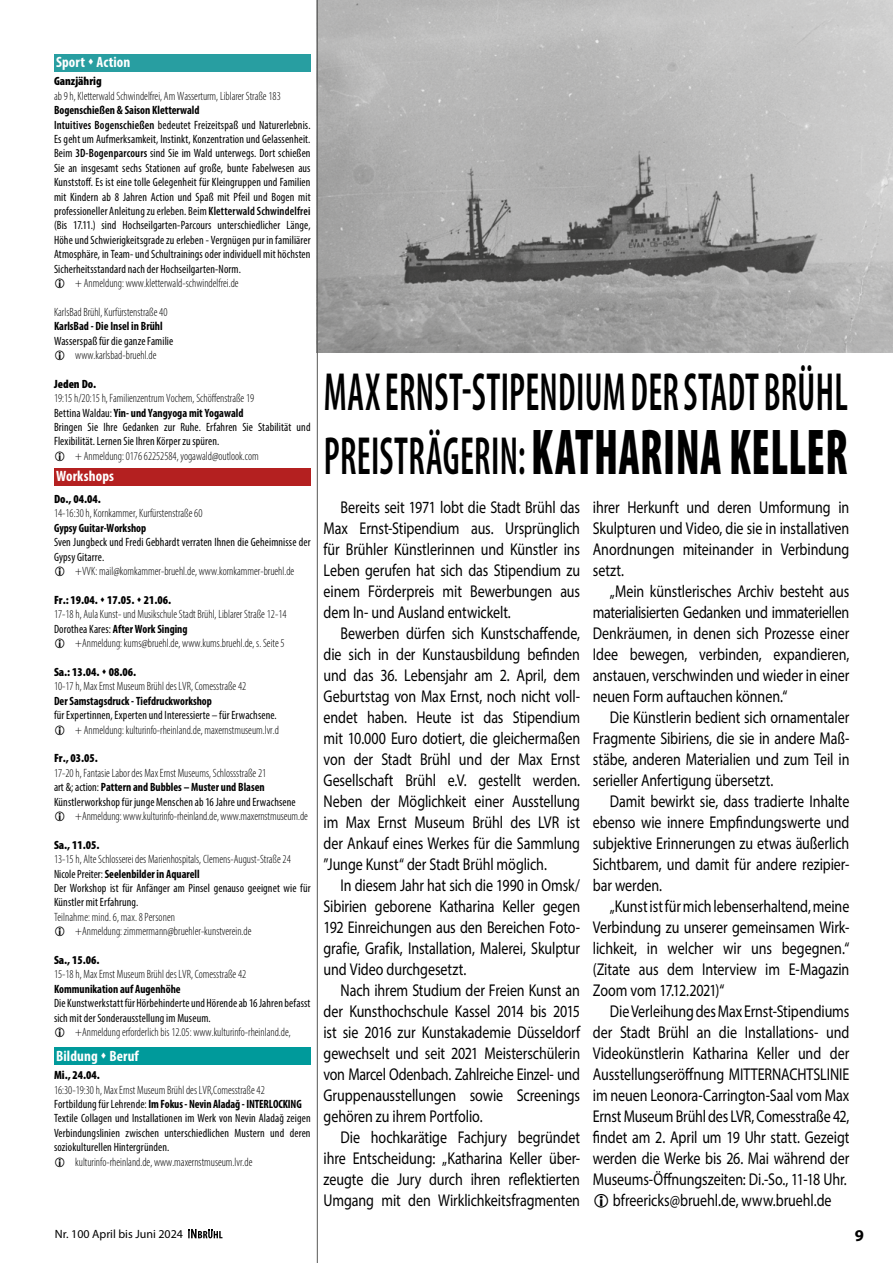
<style>
.page{position:relative;width:893px;height:1263px;background:#fff}
.page>*{position:absolute;margin:0;border:0;box-sizing:border-box;transform-origin:0 0}
.Headline{font:900 condensed 65.25px "Myriad Pro";letter-spacing:.015em;color:#000;scale:.69 1}
.Headline-2{font:600 condensed 54px "Myriad Pro";letter-spacing:.01em;color:#000;scale:.69 1}
.t1{font:17.1px/21px "Myriad Pro";letter-spacing:-.005em;color:#000;text-align:justify;scale:.82 1}
.t2{font:700 16.5px "Myriad Pro";color:#000}
.t3{font:700 condensed 15px "Myriad Pro";letter-spacing:.01em;color:#fff}
.t4{font:condensed 12px/14.4px "Myriad Pro";letter-spacing:.01em;color:#000;scale:.95 1}
.t5{font:300 condensed 12px "Myriad Pro";color:#000;scale:.95 1}
.t6{font:700 condensed 12px "Myriad Pro";color:#000;scale:.95 1}
.t7{font:900 condensed 12px "Myriad Pro";color:#000}
.t8{font:12px "Myriad Pro";color:#000}
.s1{font-weight:600}
.s2{font-weight:400}
.s3{font-weight:600;font-size:54px}
</style>
<div class="page">
<div style="left:54px;top:54px;width:257px;height:17px;background:#289ea1"></div>
<div style="left:54px;top:468px;width:257px;height:17px;background:#b42020"></div>
<div style="left:54px;top:1048px;width:257px;height:17px;background:#009a9b"></div>
<img style="left:318px;top:0;width:575px;height:352px">
<hr style="left:317px;top:0;width:1px;height:1263px;background:#575756">
<svg style="left:188px;top:1229px;width:34px;height:9px"></svg>
<p class="t3" style="left:56px;top:53px;width:76px">Sport ▲ Action</p>
<p class="t7" style="left:54px;top:74px;width:49px">Ganzjährig</p>
<p class="t5" style="left:54px;top:89px;width:240px">ab 9 h, Kletterwald Schwindelfrei, Am Wasserturm, Liblarer Straße 183</p>
<p class="t6" style="left:54px;top:103px;width:155px">Bogenschießen &amp; Saison Kletterwald</p>
<p class="t4" style="left:54px;top:117px;width:272px;text-align:justify"><span class="s1">Intuitives Bogenschießen</span> bedeutet Freizeitspaß und Naturerlebnis.<br>Es geht um Aufmerksamkeit, Instinkt, Konzentration und Gelassenheit.<br>Beim <span class="s1">3D-Bogenparcours</span> sind Sie im Wald unterwegs. Dort schießen Sie an insgesamt sechs Stationen auf große, bunte Fabelwesen aus Kunststoff. Es ist eine tolle Gelegenheit für Kleingruppen und Familien mit Kindern ab 8 Jahren Action und Spaß mit Pfeil und Bogen mit professioneller Anleitung zu erleben. Beim <span class="s1">Kletterwald Schwindelfrei </span>(Bis 17.11.) sind Hochseilgarten-Parcours unterschiedlicher Länge, Höhe und Schwierigkeitsgrade zu erleben - Vergnügen pur in familiärer Atmosphäre, in Team- und Schultrainings oder individuell mit höchsten Sicherheitsstandard nach der Hochseilgarten-Norm.</p>
<p class="t5" style="left:75px;top:276px;width:173px">+ Anmeldung: www.kletterwald-schwindelfrei.de</p>
<p class="t5" style="left:54px;top:305px;width:121px">KarlsBad Brühl, Kurfürstenstraße 40</p>
<p class="t6" style="left:54px;top:319px;width:116px">KarlsBad - Die Insel in Brühl</p>
<p class="t4" style="left:54px;top:333px;width:127px">Wasserspaß für die ganze Familie</p>
<p class="t5" style="left:75px;top:348px;width:87px">www.karlsbad-bruehl.de</p>
<p class="t7" style="left:54px;top:376px;width:44px">Jeden Do.</p>
<p class="t5" style="left:54px;top:391px;width:212px">19:15 h/20:15 h, Familienzentrum Vochem, Schöffenstraße 19</p>
<p class="t6" style="left:54px;top:405px;width:201px"><span class="s2">Bettina Waldau:</span> Yin- und Yangyoga mit Yogawald</p>
<p class="t4" style="left:54px;top:420px;width:272px">Bringen Sie Ihre Gedanken zur Ruhe. Erfahren Sie Stabilität und<br>Flexibilität. Lernen Sie Ihren Körper zu spüren.</p>
<p class="t5" style="left:75px;top:449px;width:195px">+ Anmeldung: 0176 62252584, yogawald@outlook.com</p>
<p class="t3" style="left:56px;top:467px;width:59px">Workshops</p>
<p class="t7" style="left:54px;top:491px;width:48px">Do., 04.04.</p>
<p class="t5" style="left:54px;top:506px;width:158px">14-16:30 h, Kornkammer, Kurfürstenstraße 60</p>
<p class="t6" style="left:54px;top:520px;width:99px">Gypsy Guitar-Workshop</p>
<p class="t4" style="left:54px;top:535px;width:272px">Sven Jungbeck und Fredi Gebhardt verraten Ihnen die Geheimnisse der<br>Gypsy Gitarre.</p>
<p class="t5" style="left:75px;top:564px;width:232px">+VVK: mail@kornkammer-bruehl.de, www.kornkammer-bruehl.de</p>
<p class="t7" style="left:54px;top:592px;width:119px">Fr.: 19.04. ▲ 17.05. ▲ 21.06.</p>
<p class="t5" style="left:54px;top:607px;width:246px">17-18 h, Aula Kunst- und Musikschule Stadt Brühl, Liblarer Straße 12-14</p>
<p class="t6" style="left:54px;top:621px;width:142px"><span class="s2">Dorothea Kares:</span> After Work Singing</p>
<p class="t5" style="left:75px;top:636px;width:222px">+Anmeldung: kums@bruehl.de, www.kums.bruehl.de, s. Seite 5</p>
<p class="t7" style="left:54px;top:664px;width:84px">Sa.: 13.04. ▲ 08.06.</p>
<p class="t5" style="left:54px;top:679px;width:204px">10-17 h, Max Ernst Museum Brühl des LVR, Comesstraße 42</p>
<p class="t6" style="left:54px;top:693px;width:168px">Der Samstagsdruck - Tiefdruckworkshop</p>
<p class="t4" style="left:54px;top:708px;width:236px">für Expertinnen, Experten und Interessierte – für Erwachsene.</p>
<p class="t5" style="left:75px;top:722px;width:216px">+ Anmeldung: kulturinfo-rheinland.de, maxernstmuseum.lvr.d</p>
<p class="t7" style="left:54px;top:751px;width:45px">Fr., 03.05.</p>
<p class="t5" style="left:54px;top:766px;width:225px">17-20 h, Fantasie Labor des Max Ernst Museums, Schlossstraße 21</p>
<p class="t6" style="left:54px;top:780px;width:223px"><span class="s2">art &amp;; action:</span> Pattern and Bubbles – Muster und Blasen</p>
<p class="t4" style="left:54px;top:794px;width:256px">Künstlerworkshop für junge Menschen ab 16 Jahre und Erwachsene</p>
<p class="t5" style="left:75px;top:809px;width:246px">+Anmeldung: www.kulturinfo-rheinland.de, www.maxernstmuseum.de</p>
<p class="t7" style="left:54px;top:837px;width:47px">Sa., 11.05.</p>
<p class="t5" style="left:54px;top:852px;width:251px">13-15 h, Alte Schlosserei des Marienhospitals, Clemens-August-Straße 24</p>
<p class="t6" style="left:54px;top:866px;width:155px"><span class="s2">Nicole Preiter:</span> Seelenbilder in Aquarell</p>
<p class="t4" style="left:54px;top:880px;width:272px">Der Workshop ist für Anfänger am Pinsel genauso geeignet wie für<br>Künstler mit Erfahrung.</p>
<p class="t5" style="left:54px;top:910px;width:129px">Teilnahme: mind. 6, max. 8 Personen</p>
<p class="t5" style="left:75px;top:924px;width:187px">+Anmeldung: zimmermann@bruehler-kunstverein.de</p>
<p class="t7" style="left:54px;top:952px;width:47px">Sa., 15.06.</p>
<p class="t5" style="left:54px;top:967px;width:204px">15-18 h, Max Ernst Museum Brühl des LVR, Comesstraße 42</p>
<p class="t6" style="left:54px;top:981px;width:135px">Kommunikation auf Augenhöhe</p>
<p class="t4" style="left:54px;top:996px;width:272px">Die Kunstwerkstatt für Hörbehinderte und Hörende ab 16 Jahren befasst sich mit der Sonderausstellung im Museum.</p>
<p class="t5" style="left:75px;top:1025px;width:228px">+Anmeldung erforderlich bis 12.05: www.kulturinfo-rheinland.de,</p>
<p class="t3" style="left:56px;top:1046px;width:84px">Bildung ▲ Beruf</p>
<p class="t7" style="left:54px;top:1067px;width:47px">Mi., 24.04.</p>
<p class="t5" style="left:54px;top:1082px;width:223px">16:30-19:30 h, Max Ernst Museum Brühl des LVR,Comesstraße 42</p>
<p class="t6" style="left:54px;top:1096px;width:262px"><span class="s2">Fortbildung für Lehrende:</span> Im Fokus - Nevin Aladağ - INTERLOCKING</p>
<p class="t4" style="left:54px;top:1111px;width:272px;text-align:justify">Textile Collagen und Installationen im Werk von Nevin Aladağ zeigen Verbindungslinien zwischen unterschiedlichen Mustern und deren soziokulturellen Hintergründen.</p>
<p class="t5" style="left:75px;top:1154px;width:188px">kulturinfo-rheinland.de, www.maxernstmuseum.lvr.de</p>
<p class="Headline-2" style="left:324px;top:359px;width:761px">MAX ERNST-STIPENDIUM DER STADT BRÜHL</p>
<p class="Headline" style="left:324px;top:411px;width:761px"><span class="s3">PREISTRÄGERIN:</span> KATHARINA KELLER</p>
<p class="t1" style="left:324px;top:497px;width:314px;text-indent:17px">Bereits seit 1971 lobt die Stadt Brühl das Max Ernst-Stipendium aus. Ursprünglich für Brühler Künstlerinnen und Künstler ins Leben gerufen hat sich das Stipendium zu einem Förderpreis mit Bewerbungen aus dem In- und Ausland entwickelt.</p>
<p class="t1" style="left:324px;top:623px;width:314px;text-indent:17px">Bewerben dürfen sich Kunstschaffende, die sich in der Kunstausbildung befinden und das 36. Lebensjahr am 2. April, dem Geburtstag von Max Ernst, noch nicht voll&shy;endet haben. Heute ist das Stipendium mit 10.000 Euro dotiert, die gleichermaßen von der Stadt Brühl und der Max Ernst Gesellschaft Brühl e.V. gestellt werden.<br>Neben der Möglichkeit einer Ausstellung im Max Ernst Museum Brühl des LVR ist der Ankauf eines Werkes für die Sammlung ”Junge Kunst“ der Stadt Brühl möglich.</p>
<p class="t1" style="left:324px;top:875px;width:314px;text-indent:17px">In diesem Jahr hat sich die 1990 in Omsk/ Sibirien geborene Katharina Keller gegen 192 Einreichungen aus den Bereichen Foto&shy;grafie, Grafik, Installation, Malerei, Skulptur und Video durchgesetzt.</p>
<p class="t1" style="left:324px;top:980px;width:314px;text-indent:17px">Nach ihrem Studium der Freien Kunst an der Kunsthochschule Kassel 2014 bis 2015 ist sie 2016 zur Kunstakademie Düsseldorf gewechselt und seit 2021 Meisterschülerin von Marcel Odenbach. Zahlreiche Einzel- und Gruppenausstellungen sowie Screenings gehören zu ihrem Portfolio.</p>
<p class="t1" style="left:324px;top:1127px;width:314px;text-indent:17px">Die hochkarätige Fachjury begründet ihre Entscheidung: „Katharina Keller über&shy;zeugte die Jury durch ihren reflektierten Umgang mit den Wirklichkeitsfragmenten</p>
<p class="t1" style="left:593px;top:497px;width:314px">ihrer Herkunft und deren Umformung in Skulpturen und Video, die sie in installativen Anordnungen miteinander in Verbindung setzt.</p>
<p class="t1" style="left:593px;top:581px;width:314px;text-indent:17px">„Mein künstlerisches Archiv besteht aus materialisierten Gedanken und immateriellen Denkräumen, in denen sich Prozesse einer Idee bewegen, verbinden, expandieren, anstauen, verschwinden und wieder in einer neuen Form auftauchen können.“</p>
<p class="t1" style="left:593px;top:707px;width:314px;text-indent:17px">Die Künstlerin bedient sich ornamentaler Fragmente Sibiriens, die sie in andere Maß&shy;stäbe, anderen Materialien und zum Teil in serieller Anfertigung übersetzt.</p>
<p class="t1" style="left:593px;top:791px;width:314px;text-indent:17px">Damit bewirkt sie, dass tradierte Inhalte ebenso wie innere Empfindungswerte und subjektive Erinnerungen zu etwas äußerlich Sichtbarem, und damit für andere rezipier&shy;bar werden.</p>
<p class="t1" style="left:593px;top:896px;width:314px;text-indent:17px">„Kunst ist für mich lebenserhaltend, meine Verbindung zu unserer gemeinsamen Wirk&shy;lichkeit, in welcher wir uns begegnen.“ (Zitate aus dem Interview im E-Magazin Zoom vom 17.12.2021)“</p>
<p class="t1" style="left:593px;top:1001px;width:314px;text-indent:17px">Die Verleihung des Max Ernst-Stipendiums der Stadt Brühl an die Installations- und Videokünstlerin Katharina Keller und der Ausstellungseröffnung MITTERNACHTSLINIE im neuen Leonora-Carrington-Saal vom Max Ernst Museum Brühl des LVR, Comesstraße 42, findet am 2. April um 19 Uhr statt. Gezeigt werden die Werke bis 26. Mai während der Museums-Öffnungszeiten: Di.-So., 11-18 Uhr.</p>
<p class="t1" style="left:613px;top:1190px;width:268px">bfreericks@bruehl.de, www.bruehl.de</p>
<p class="t8" style="left:55px;top:1227px;width:130px">Nr. 100 April bis Juni 2024</p>
<p class="t2" style="left:855px;top:1225px;width:11px">9</p>
</div>
